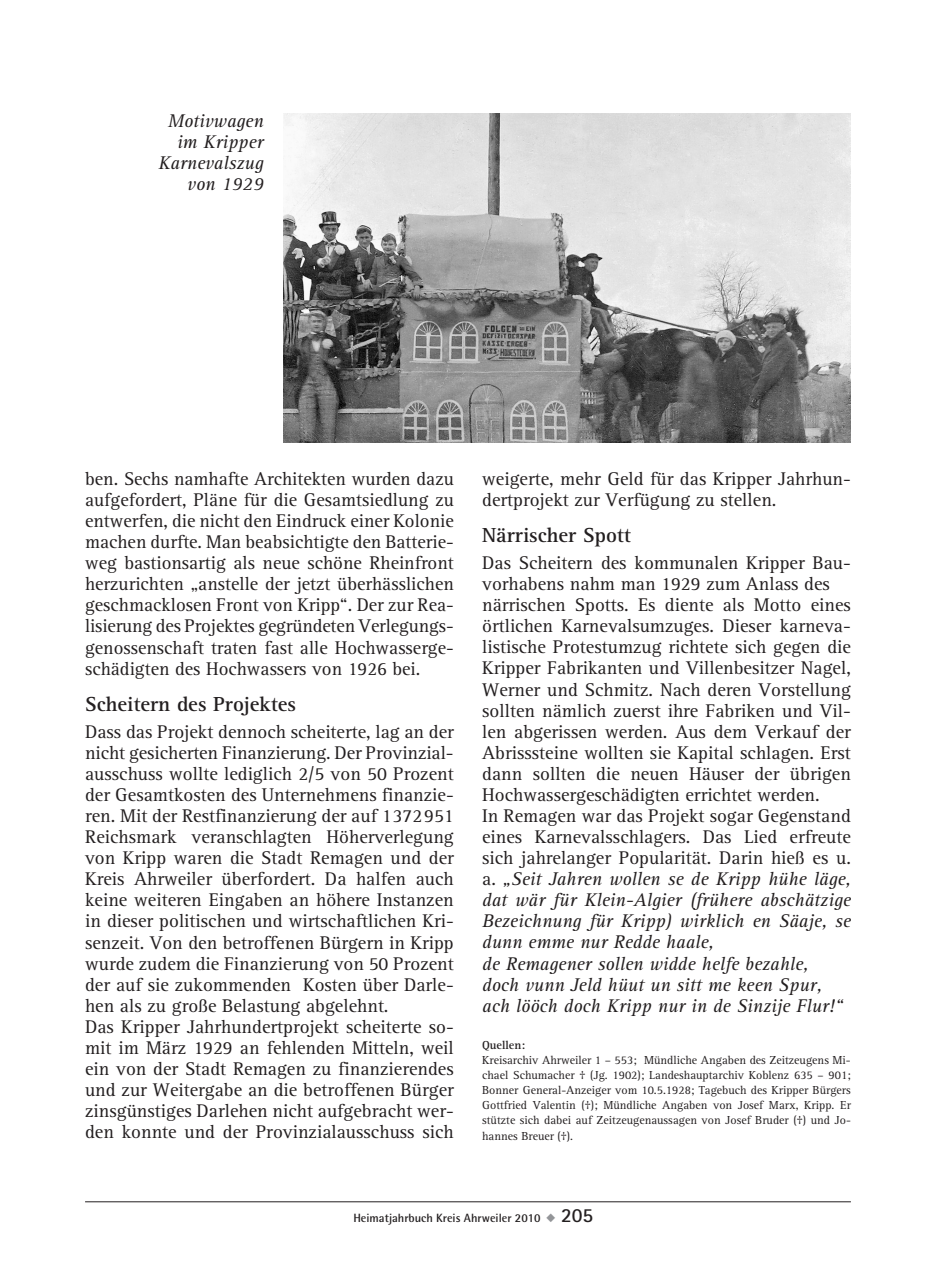
<style>
.page{position:relative;width:936px;height:1276px;background:#fff}
.page>*{position:absolute;margin:0;border:0;box-sizing:border-box;transform-origin:0 0}
.t1{font:700 21px "AT Rotis Serif";color:#231f20}
.t2{font:19px/21px "AT Rotis Serif";color:#231f20}
.t3{font:italic 19px/21px "AT Rotis Serif";color:#231f20;text-align:right}
.t4{font:12px/15px "AT Rotis Serif";color:#231f20;text-align:justify}
.t5{font:700 12px "Rotis Semi Sans";color:#231f20}
.t6{font:700 12px "AT Rotis Serif";color:#231f20}
.s1{font-style:italic}
.s2{color:#939598}
.s3{font-family:"Rotis Sans Serif";font-size:20px}
</style>
<div class="page">
<hr style="left:85px;top:1201px;width:765px;height:1px;background:#231f20">
<img style="left:283px;top:113px;width:567px;height:330px">
<p class="t3" style="left:158px;top:111px;width:107px">Motivwagen im Kripper<br>Karnevalszug von 1929</p>
<p class="t2" style="left:85px;top:468px;width:370px;text-align:justify">ben. Sechs namhafte Architekten wurden dazu aufgefordert, Pläne für die Gesamtsiedlung zu entwerfen, die nicht den Eindruck einer Kolonie machen durfte. Man beabsichtigte den Batterie&shy;weg bastionsartig als neue schöne Rheinfront herzurichten „anstelle der jetzt überhässlichen geschmacklosen Front von Kripp“. Der zur Rea&shy;lisierung des Projektes gegründeten Verlegungs&shy;genossenschaft traten fast alle Hochwasserge&shy;schädigten des Hochwassers von 1926 bei.</p>
<p class="t1" style="left:85px;top:691px;width:212px">Scheitern des Projektes</p>
<p class="t2" style="left:85px;top:721px;width:370px">Dass das Projekt dennoch scheiterte, lag an der nicht gesicherten Finanzierung. Der Provinzial&shy;ausschuss wollte lediglich 2/5 von 50 Prozent der Gesamtkosten des Unternehmens finanzie&shy;ren. Mit der Restfinanzierung der auf 1372951<br>Reichsmark veranschlagten Höherverlegung von Kripp waren die Stadt Remagen und der Kreis Ahrweiler überfordert. Da halfen auch keine weiteren Eingaben an höhere Instanzen in dieser politischen und wirtschaftlichen Kri&shy;senzeit. Von den betroffenen Bürgern in Kripp wurde zudem die Finanzierung von 50 Prozent der auf sie zukommenden Kosten über Darle&shy;hen als zu große Belastung abgelehnt.<br>Das Kripper Jahrhundertprojekt scheiterte so&shy;mit im März 1929 an fehlenden Mitteln, weil ein von der Stadt Remagen zu finanzierendes und zur Weitergabe an die betroffenen Bürger zinsgünstiges Darlehen nicht aufgebracht wer&shy;den konnte und der Provinzialausschuss sich</p>
<p class="t2" style="left:482px;top:468px;width:370px">weigerte, mehr Geld für das Kripper Jahrhun&shy;dertprojekt zur Verfügung zu stellen.</p>
<p class="t1" style="left:482px;top:523px;width:150px">Närrischer Spott</p>
<p class="t2" style="left:482px;top:553px;width:370px">Das Scheitern des kommunalen Kripper Bau&shy;vorhabens nahm man 1929 zum Anlass des närrischen Spotts. Es diente als Motto eines örtlichen Karnevalsumzuges. Dieser karneva&shy;listische Protestumzug richtete sich gegen die Kripper Fabrikanten und Villenbesitzer Nagel, Werner und Schmitz. Nach deren Vorstellung sollten nämlich zuerst ihre Fabriken und Vil&shy;len abgerissen werden. Aus dem Verkauf der Abrisssteine wollten sie Kapital schlagen. Erst dann sollten die neuen Häuser der übrigen Hochwassergeschädigten errichtet werden.<br>In Remagen war das Projekt sogar Gegenstand eines Karnevalsschlagers. Das Lied erfreute sich jahrelanger Popularität. Darin hieß es u. a. <span class="s1">„Seit Jahren wollen se de Kripp hühe läge, dat wär für Klein-Algier (frühere abschätzige Bezeichnung für Kripp) wirklich en Säaje, se dunn emme nur Redde haale,<br>de Remagener sollen widde helfe bezahle,<br>doch vunn Jeld hüut un sitt me keen Spur, ach lööch doch Kripp nur in de Sinzije Flur!“</span></p>
<p class="t6" style="left:482px;top:1038px;width:44px">Quellen:</p>
<p class="t4" style="left:482px;top:1053px;width:370px">Kreisarchiv Ahrweiler 1 – 553; Mündliche Angaben des Zeitzeugens Mi&shy;chael Schumacher † (Jg. 1902); Landeshauptarchiv Koblenz 635 – 901; Bonner General-Anzeiger vom 10.5.1928; Tagebuch des Kripper Bürgers Gottfried Valentin (†); Mündliche Angaben von Josef Marx, Kripp. Er stützte sich dabei auf Zeitzeugenaussagen von Josef Bruder (†) und Jo&shy;hannes Breuer (†).</p>
<p class="t5" style="left:353px;top:1210px;width:241px">Heimatjahrbuch Kreis Ahrweiler 2010 <span class="s2">◆</span> <span class="s3">205</span></p>
</div>
